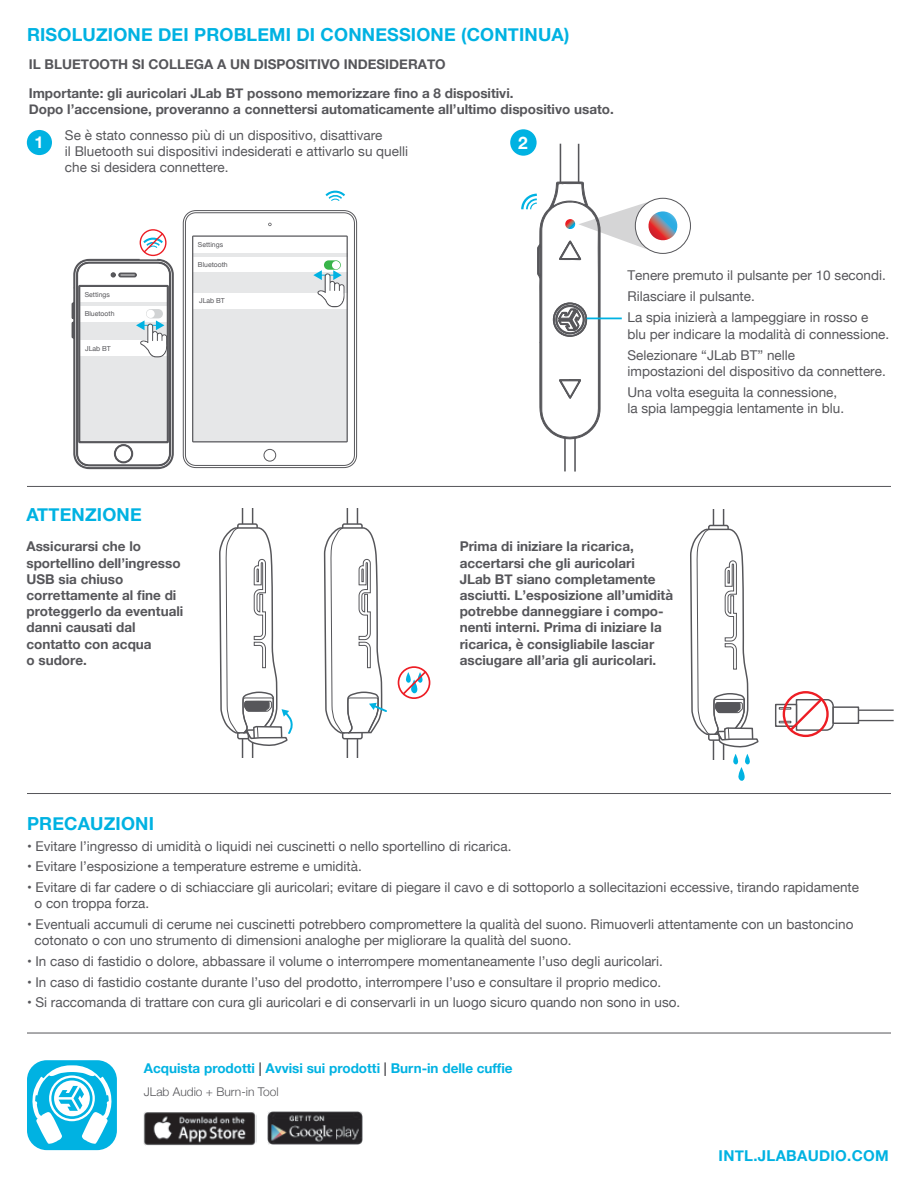
<style>
.page{position:relative;width:918px;height:1188px;background:#fff}
.page>*{position:absolute;margin:0;border:0;box-sizing:border-box;transform-origin:0 0}
.t1{font:700 18px "Helvetica Neue";letter-spacing:.01em;color:#00b2e2}
.t2{font:700 17.25px "Helvetica Neue";color:#fff}
.t3{font:700 16.35px "Helvetica Neue";color:#fff}
.t4{font:700 15px "Helvetica Neue";letter-spacing:.015em;color:#00b2e2}
.t5{font:13.5px/16.2px "Helvetica Neue";color:#56565a}
.t6{font:700 13.5px/16.2px "Helvetica Neue";color:#56565a}
.t7{font:700 13.5px "Helvetica Neue";color:#00b2e2}
.t8{font:300 12px "Helvetica Neue";color:#56565a}
.t9{font:6.9px "Helvetica Neue";color:#56565a}
.s1{color:#56565a}
</style>
<div class="page">
<hr style="left:27px;top:486px;width:864px;height:1px;background:#56565a">
<svg style="left:219px;top:509px;width:74px;height:249px"></svg>
<svg style="left:323px;top:509px;width:64px;height:249px"></svg>
<div style="left:398px;top:666px;width:32px;height:33px;border:2px solid #ed1d24;border-radius:50%"></div>
<svg style="left:401px;top:669px;width:27px;height:27px"></svg>
<svg style="left:690px;top:510px;width:69px;height:271px"></svg>
<div style="left:775px;top:704px;width:22px;height:23px;background:#fff;border:1px solid #56565a"></div>
<div style="left:832px;top:706px;width:27px;height:18px;background:#fff;border:1px solid #56565a"></div>
<div style="left:783px;top:691px;width:46px;height:46px;border:2px solid #ed1d24;border-radius:50%"></div>
<svg style="left:779px;top:695px;width:56px;height:39px"></svg>
<hr style="left:858px;top:710px;width:36px;height:1px;background:#56565a">
<hr style="left:858px;top:720px;width:36px;height:1px;background:#56565a">
<hr style="left:27px;top:793px;width:864px;height:1px;background:#56565a">
<div style="left:27px;top:130px;width:25px;height:25px;background:#00b2e2;border-radius:50%"></div>
<svg style="left:183px;top:210px;width:174px;height:258px"></svg>
<svg style="left:185px;top:212px;width:170px;height:254px"></svg>
<svg style="left:325px;top:190px;width:20px;height:11px"></svg>
<div style="left:140px;top:229px;width:27px;height:27px;border:1px solid #ed1d24;border-radius:50%"></div>
<svg style="left:72px;top:232px;width:101px;height:237px"></svg>
<div style="left:119px;top:273px;width:17px;height:4px;border:1px solid #56565a;border-radius:2px"></div>
<div style="left:560px;top:143px;width:19px;height:66px;background:#fff;border:2px solid #56565a"></div>
<div style="left:564px;top:432px;width:12px;height:40px;background:#fff;border:2px solid #56565a"></div>
<svg style="left:521px;top:175px;width:158px;height:264px"></svg>
<div style="left:510px;top:129px;width:27px;height:27px;background:#00b2e2;border-radius:50%"></div>
<hr style="left:27px;top:1033px;width:864px;height:1px;background:#56565a">
<div style="left:27px;top:1060px;width:90px;height:90px;background:#00b2e2;border-radius:20px"></div>
<svg style="left:32px;top:1065px;width:80px;height:79px"></svg>
<img style="left:143px;top:1112px;width:114px;height:33px">
<img style="left:268px;top:1112px;width:95px;height:33px">
<h1 class="t1" style="left:27px;top:20px;width:544px">RISOLUZIONE DEI PROBLEMI DI CONNESSIONE (CONTINUA)</h1>
<p class="t6" style="left:29px;top:56px;width:419px">IL BLUETOOTH SI COLLEGA A UN DISPOSITIVO INDESIDERATO</p>
<p class="t6" style="left:29px;top:85px;width:587px">Importante: gli auricolari JLab BT possono memorizzare fino a 8 dispositivi.<br>Dopo l’accensione, proveranno a connettersi automaticamente all’ultimo dispositivo usato.</p>
<p class="t3" style="left:34px;top:130px;width:11px">1</p>
<p class="t5" style="left:65px;top:127px;width:345px">Se è stato connesso più di un dispositivo, disattivare<br>il Bluetooth sui dispositivi indesiderati e attivarlo su quelli che si desidera connettere.</p>
<p class="t9" style="left:198px;top:240px;width:27px">Settings</p>
<p class="t9" style="left:85px;top:290px;width:27px">Settings</p>
<p class="t9" style="left:85px;top:309px;width:31px">Bluetooth</p>
<p class="t9" style="left:85px;top:343px;width:27px">JLab BT</p>
<p class="t9" style="left:198px;top:259px;width:31px">Bluetooth</p>
<p class="t9" style="left:199px;top:296px;width:27px">JLab BT</p>
<p class="t2" style="left:518px;top:129px;width:11px">2</p>
<p class="t5" style="left:628px;top:265px;width:260px;line-height:21.1px">Tenere premuto il pulsante per 10 secondi.<br>Rilasciare il pulsante.<br>La spia inizierà a lampeggiare in rosso e</p>
<p class="t5" style="left:628px;top:324px;width:263px;line-height:21.1px">blu per indicare la modalità di connessione.<br>Selezionare “JLab BT” nelle</p>
<p class="t5" style="left:628px;top:361px;width:260px;line-height:21.1px">impostazioni del dispositivo da connettere.<br>Una volta eseguita la connessione,</p>
<p class="t5" style="left:628px;top:401px;width:218px">la spia lampeggia lentamente in blu.</p>
<h1 class="t1" style="left:26px;top:501px;width:117px">ATTENZIONE</h1>
<p class="t6" style="left:26px;top:539px;width:158px">Assicurarsi che lo sportellino dell’ingresso<br>USB sia chiuso correttamente al fine di proteggerlo da eventuali danni causati dal contatto con acqua<br>o sudore.</p>
<p class="t6" style="left:460px;top:539px;width:215px">Prima di iniziare la ricarica, accertarsi che gli auricolari<br>JLab BT siano completamente asciutti. L’esposizione all’umidità potrebbe danneggiare i compo&shy;nenti interni. Prima di iniziare la ricarica, è consigliabile lasciar asciugare all’aria gli auricolari.</p>
<h1 class="t1" style="left:27px;top:809px;width:129px">PRECAUZIONI</h1>
<p class="t5" style="left:27px;top:839px;width:486px">• Evitare l’ingresso di umidità o liquidi nei cuscinetti o nello sportellino di ricarica.</p>
<p class="t5" style="left:27px;top:859px;width:336px">• Evitare l’esposizione a temperature estreme e umidità.</p>
<p class="t5" style="left:35px;top:880px;width:826px;text-indent:-8px">• Evitare di far cadere o di schiacciare gli auricolari; evitare di piegare il cavo e di sottoporlo a sollecitazioni eccessive, tirando rapidamente o con troppa forza.</p>
<p class="t5" style="left:35px;top:917px;width:820px;text-indent:-8px">• Eventuali accumuli di cerume nei cuscinetti potrebbero compromettere la qualità del suono. Rimuoverli attentamente con un bastoncino cotonato o con uno strumento di dimensioni analoghe per migliorare la qualità del suono.</p>
<p class="t5" style="left:27px;top:954px;width:637px">• In caso di fastidio o dolore, abbassare il volume o interrompere momentaneamente l’uso degli auricolari.</p>
<p class="t5" style="left:27px;top:974px;width:636px">• In caso di fastidio costante durante l’uso del prodotto, interrompere l’uso e consultare il proprio medico.</p>
<p class="t5" style="left:27px;top:995px;width:655px">• Si raccomanda di trattare con cura gli auricolari e di conservarli in un luogo sicuro quando non sono in uso.</p>
<p class="t7" style="left:144px;top:1058px;width:370px">Acquista prodotti <span class="s1">|</span> Avvisi sui prodotti <span class="s1">|</span> Burn-in delle cuffie</p>
<p class="t8" style="left:144px;top:1082px;width:136px">JLab Audio + Burn-in Tool</p>
<p class="t4" style="left:719px;top:1144px;width:172px">INTL.JLABAUDIO.COM</p>
</div>
